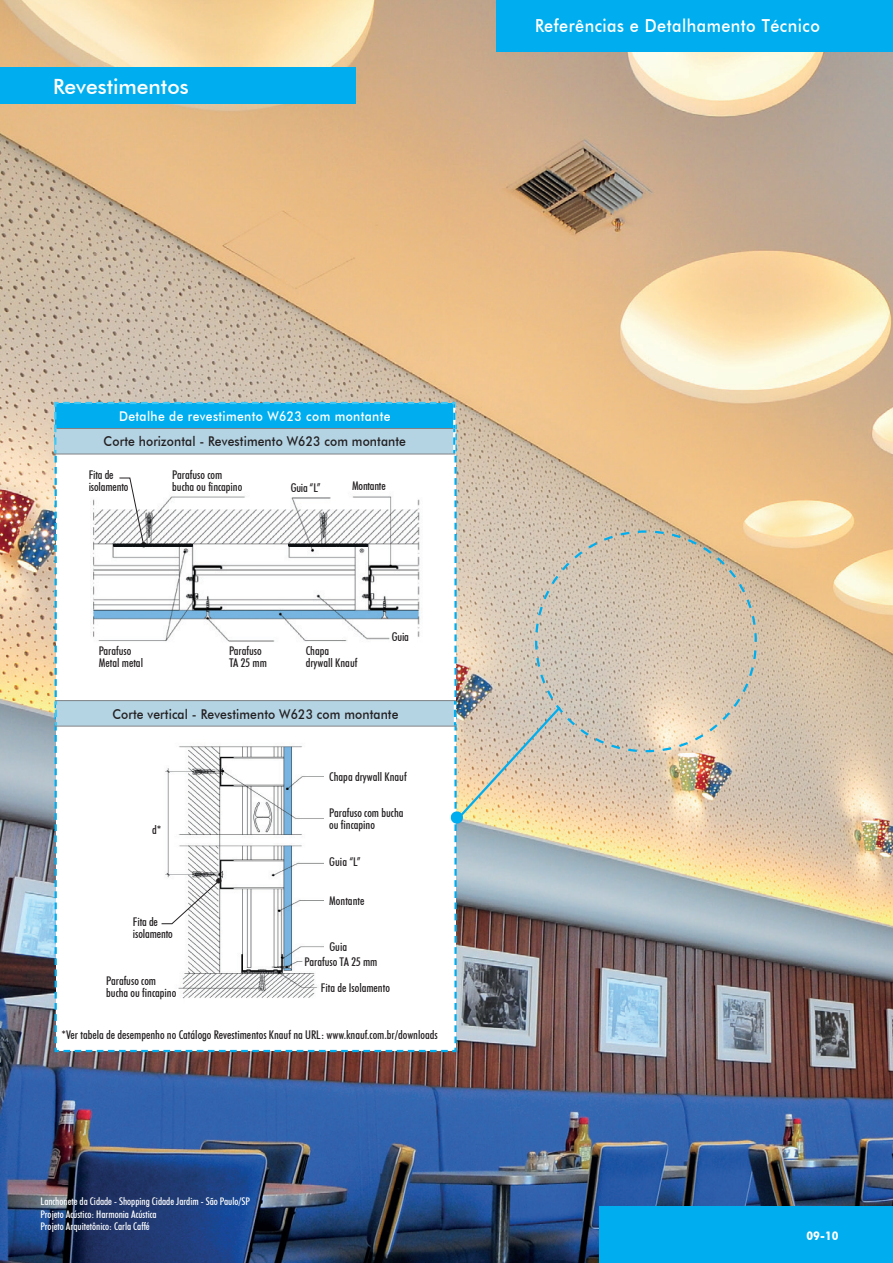
<style>
.page{position:relative;width:893px;height:1263px;background:#fff}
.page>*{position:absolute;margin:0;border:0;box-sizing:border-box;transform-origin:0 0}
.t1{font:500 21px "Futura BT";color:#fff}
.t2{font:500 18px "Futura BT";letter-spacing:.03em;color:#fff;scale:.9 1}
.t3{font:500 13.5px "Futura BT";letter-spacing:.01em;color:#231f20;scale:.9 1}
.t4{font:500 13.5px "Futura BT";letter-spacing:.03em;color:#fff;scale:.9 1}
.t5{font:500 condensed 12px/12px "Futura BT";color:#231f20}
.t6{font:500 condensed 12px "Futura BT";letter-spacing:-.02em;color:#231f20}
.t7{font:700 12px "Futura BT";color:#fff;scale:.9 1}
.t8{font:500 condensed 10.5px/12.6px "Futura BT";color:#fff}
</style>
<div class="page">
<img style="left:0;top:0;width:893px;height:1263px">
<div style="left:497px;top:0;width:396px;height:52px;background:#00aeef"></div>
<div style="left:599px;top:1206px;width:294px;height:57px;background:#00aeef"></div>
<div style="left:0;top:68px;width:355px;height:36px;background:#00aeef"></div>
<svg style="left:53px;top:401px;width:705px;height:651px"></svg>
<h1 class="t1" style="left:53px;top:74px;width:137px">Revestimentos</h1>
<h2 class="t2" style="left:535px;top:15px;width:318px">Referências e Detalhamento Técnico</h2>
<p class="t4" style="left:119px;top:408px;width:303px">Detalhe de revestimento W623 com montante</p>
<p class="t3" style="left:104px;top:433px;width:337px">Corte horizontal - Revestimento W623 com montante</p>
<p class="t5" style="left:89px;top:469px;width:41px">Fita de isolamento</p>
<p class="t5" style="left:172px;top:469px;width:72px">Parafuso com bucha ou fincapino</p>
<p class="t5" style="left:291px;top:482px;width:31px">Guia “L”</p>
<p class="t6" style="left:352px;top:478px;width:35px">Montante</p>
<p class="t5" style="left:99px;top:644px;width:46px">Parafuso<br>Metal metal</p>
<p class="t5" style="left:229px;top:644px;width:39px">Parafuso<br>TA 25 mm</p>
<p class="t5" style="left:306px;top:644px;width:53px">Chapa drywall Knauf</p>
<p class="t5" style="left:392px;top:631px;width:19px">Guia</p>
<p class="t3" style="left:112px;top:705px;width:319px">Corte vertical - Revestimento W623 com montante</p>
<p class="t5" style="left:152px;top:824px;width:11px">d*</p>
<p class="t5" style="left:133px;top:915px;width:41px">Fita de isolamento</p>
<p class="t5" style="left:329px;top:771px;width:79px">Chapa drywall Knauf</p>
<p class="t5" style="left:329px;top:807px;width:76px">Parafuso com bucha ou fincapino</p>
<p class="t5" style="left:329px;top:856px;width:33px">Guia “L”</p>
<p class="t5" style="left:329px;top:894px;width:37px">Montante</p>
<p class="t5" style="left:329px;top:940px;width:19px">Guia</p>
<p class="t5" style="left:305px;top:955px;width:74px">Parafuso TA 25 mm</p>
<p class="t5" style="left:106px;top:975px;width:72px">Parafuso com bucha ou fincapino</p>
<p class="t5" style="left:321px;top:982px;width:71px">Fita de Isolamento</p>
<p class="t5" style="left:61px;top:1029px;width:378px">*Ver tabela de desempenho no Catálogo Revestimentos Knauf na URL: www.knauf.com.br/downloads</p>
<p class="t8" style="left:40px;top:1195px;width:211px">Lanchonete da Cidade - Shopping Cidade Jardim - São Paulo/SP<br>Projeto Acústico: Harmonia Acústica<br>Projeto Arquitetônico: Carla Caffé</p>
<p class="t7" style="left:806px;top:1228px;width:37px">09-10</p>
</div>
